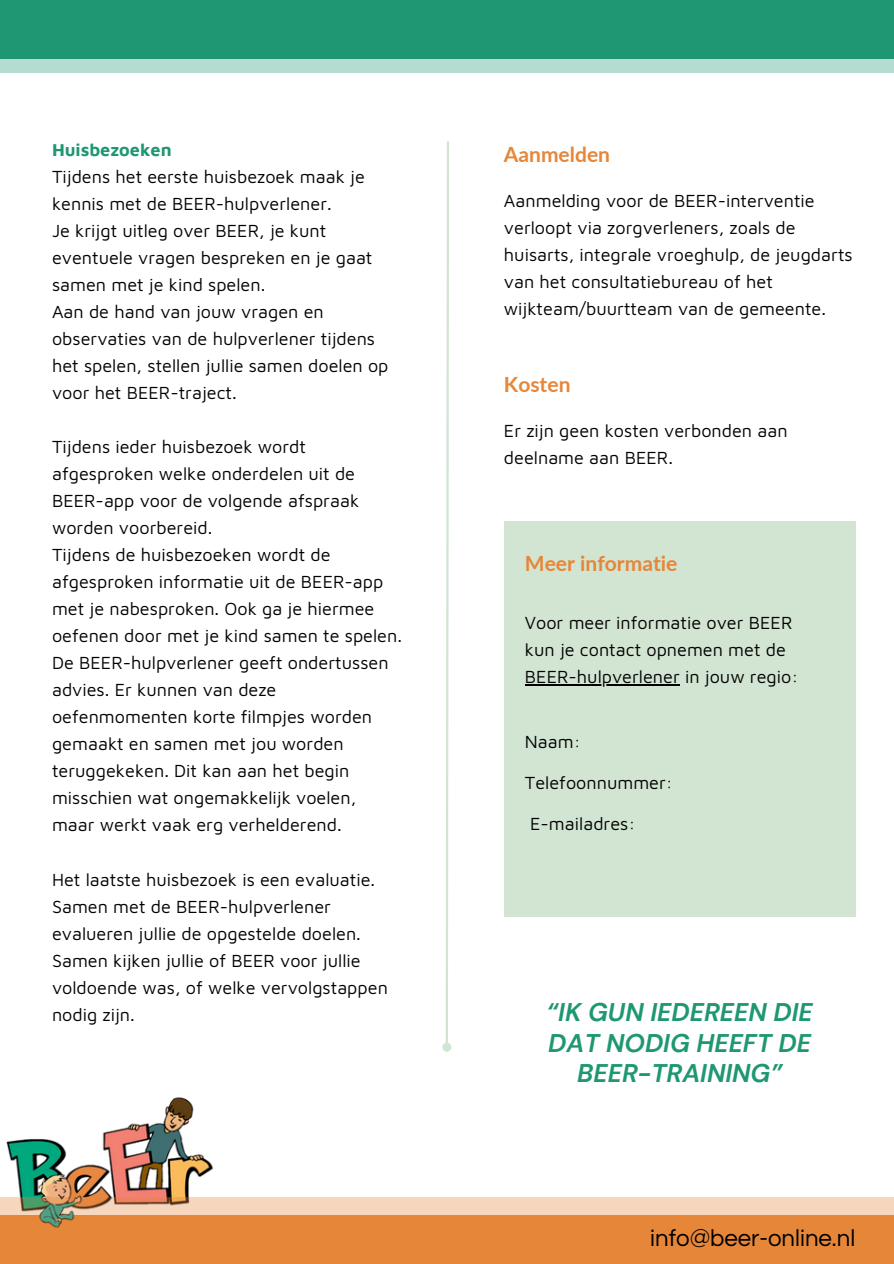
<style>
.page{position:relative;width:894px;height:1264px;background:#fff}
.page>*{position:absolute;margin:0;border:0;box-sizing:border-box;transform-origin:0 0}
.t1{font:italic 700 25.5px/30.3px "DM Sans";color:#1e9772;text-align:center}
.t2{font:24px "Questrial";color:#000}
.t3{font:700 21px "Lato";color:#e68639}
.t4{font:18px/27px "Maven Pro";color:#000}
.t5{font:700 18px "Maven Pro";color:#1e9772}
</style>
<div class="page">
<div style="left:0;top:0;width:893px;height:58px;background:#1e9772"></div>
<div style="left:0;top:58px;width:893px;height:15px;background:#b4dcd0"></div>
<div style="left:504px;top:521px;width:351px;height:395px;background:#d2e4d2"></div>
<hr style="left:524px;top:684px;width:155px;height:1px;background:#000">
<div style="left:0;top:1215px;width:893px;height:48px;background:#e68639"></div>
<svg style="left:445px;top:141px;width:4px;height:901px"></svg>
<div style="left:443px;top:1043px;width:7px;height:7px;background:#d2e4d2;border-radius:50%"></div>
<div style="left:442px;top:1042px;width:9px;height:9px;border:2px solid #d2e4d2;border-radius:50%"></div>
<img style="left:6px;top:1097px;width:207px;height:99px">
<svg style="left:0;top:1196px;width:893px;height:32px;fill:#f6d7bd"></svg>
<p class="t5" style="left:52px;top:139px;width:121px">Huisbezoeken</p>
<p class="t4" style="left:52px;top:163px;width:314px">Tijdens het eerste huisbezoek maak je kennis met de BEER-hulpverlener.</p>
<p class="t4" style="left:52px;top:217px;width:322px">Je krijgt uitleg over BEER, je kunt eventuele vragen bespreken en je gaat samen met je kind spelen.</p>
<p class="t4" style="left:52px;top:298px;width:338px">Aan de hand van jouw vragen en observaties van de hulpverlener tijdens het spelen, stellen jullie samen doelen op voor het BEER-traject.</p>
<p class="t4" style="left:52px;top:433px;width:308px">Tijdens ieder huisbezoek wordt afgesproken welke onderdelen uit de<br>BEER-app voor de volgende afspraak worden voorbereid.</p>
<p class="t4" style="left:52px;top:541px;width:351px">Tijdens de huisbezoeken wordt de afgesproken informatie uit de BEER-app met je nabesproken. Ook ga je hiermee oefenen door met je kind samen te spelen.<br>De BEER-hulpverlener geeft ondertussen advies. Er kunnen van deze oefenmomenten korte filmpjes worden gemaakt en samen met jou worden teruggekeken. Dit kan aan het begin misschien wat ongemakkelijk voelen, maar werkt vaak erg verhelderend.</p>
<p class="t4" style="left:52px;top:865px;width:337px">Het laatste huisbezoek is een evaluatie.<br>Samen met de BEER-hulpverlener evalueren jullie de opgestelde doelen.<br>Samen kijken jullie of BEER voor jullie voldoende was, of welke vervolgstappen nodig zijn.</p>
<h3 class="t3" style="left:504px;top:141px;width:108px">Aanmelden</h3>
<p class="t4" style="left:504px;top:186px;width:350px">Aanmelding voor de BEER-interventie verloopt via zorgverleners, zoals de huisarts, integrale vroeghulp, de jeugdarts van het consultatiebureau of het wijkteam/buurtteam van de gemeente.</p>
<h3 class="t3" style="left:504px;top:371px;width:68px">Kosten</h3>
<p class="t4" style="left:504px;top:417px;width:285px">Er zijn geen kosten verbonden aan deelname aan BEER.</p>
<h3 class="t3" style="left:524px;top:550px;width:154px">Meer informatie</h3>
<p class="t4" style="left:524px;top:609px;width:269px">Voor meer informatie over BEER kun je contact opnemen met de</p>
<p class="t4" style="left:524px;top:663px;width:275px">BEER-hulpverlener in jouw regio:</p>
<p class="t4" style="left:524px;top:728px;width:57px">Naam:</p>
<p class="t4" style="left:524px;top:768px;width:149px">Telefoonnummer:</p>
<p class="t4" style="left:530px;top:809px;width:107px">E-mailadres:</p>
<h2 class="t1" style="left:546px;top:997px;width:267px">“IK GUN IEDEREEN DIE<br>DAT NODIG HEEFT DE<br>BEER-TRAINING”</h2>
<p class="t2" style="left:650px;top:1226px;width:206px">info@beer-online.nl</p>
</div>
